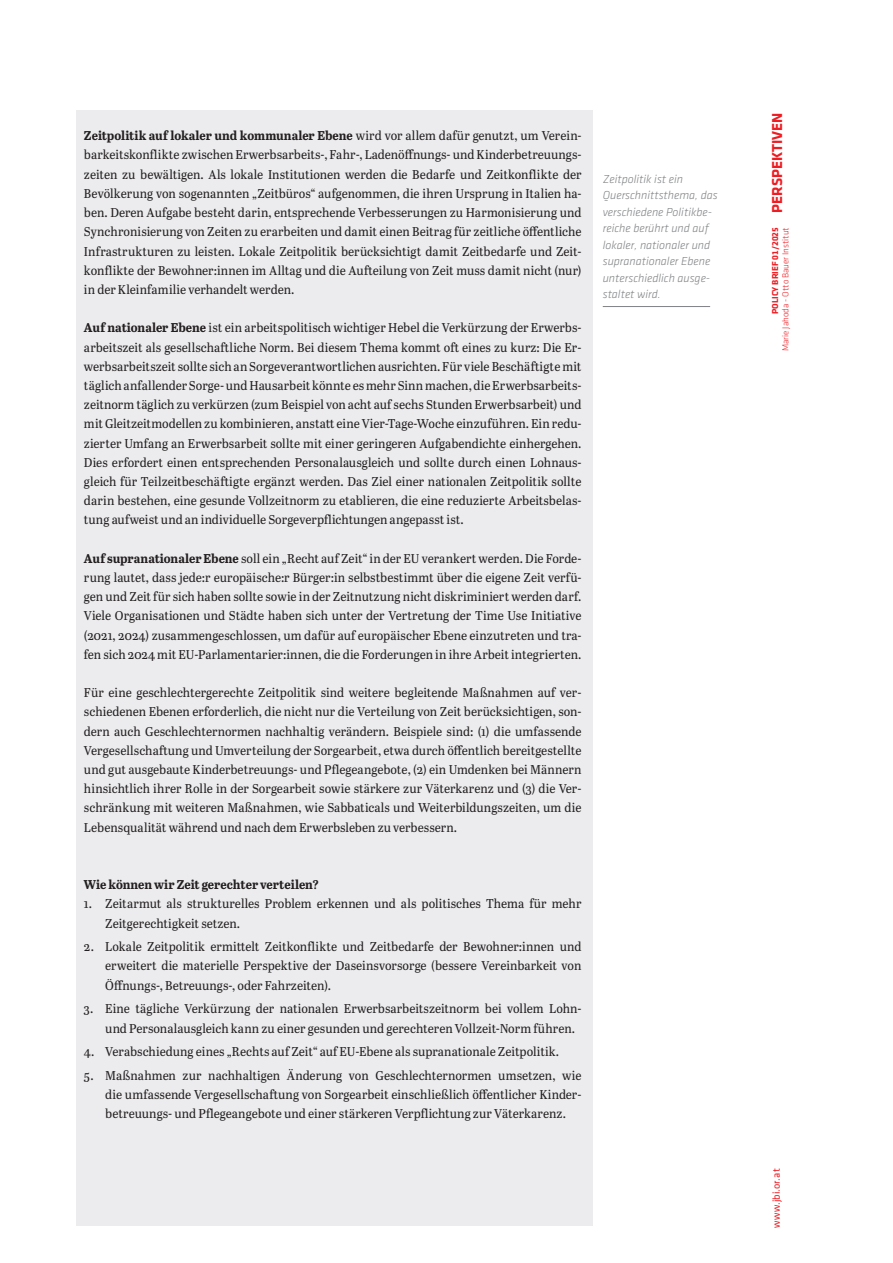
<style>
.page{position:relative;width:893px;height:1263px;background:#fff}
.page>*{position:absolute;margin:0;border:0;box-sizing:border-box;transform-origin:0 0}
.t1{font:12.75px/19.2px "Abril Text";color:#231f20;text-align:justify;scale:.95 1}
.t2{font:700 12.75px "Abril Text";letter-spacing:-.01em;color:#231f20;scale:.95 1}
.t3{font:italic 300 12px/16.5px "Klavika";color:#808285}
.t4{font:10.5px "Klavika";letter-spacing:.01em;color:#ee1d23}
.t5{font:700 9px "Klavika";color:#ee1d23}
.t6{font:300 9px "Klavika";color:#ee1d23}
.s1{font-weight:700}
.s2{font-size:15px}
</style>
<div class="page">
<div style="left:76px;top:111px;width:516px;height:1114px;background:#ececee"></div>
<hr style="left:603px;top:306px;width:107px;height:1px;background:#808285">
<p class="t1" style="left:84px;top:126px;width:525px"><span class="s1">Zeitpolitik auf lokaler und kommunaler Ebene</span> wird vor allem dafür genutzt, um Verein&shy;barkeitskonflikte zwischen Erwerbsarbeits-, Fahr-, Ladenöffnungs- und Kinderbetreuungs&shy;zeiten zu bewältigen. Als lokale Institutionen werden die Bedarfe und Zeitkonflikte der Bevölkerung von sogenannten „Zeitbüros“ aufgenommen, die ihren Ursprung in Italien ha&shy;ben. Deren Aufgabe besteht darin, entsprechende Verbesserungen zu Harmonisierung und Synchronisierung von Zeiten zu erarbeiten und damit einen Beitrag für zeitliche öffentliche Infrastrukturen zu leisten. Lokale Zeitpolitik berücksichtigt damit Zeitbedarfe und Zeit&shy;konflikte der Bewohner:innen im Alltag und die Aufteilung von Zeit muss damit nicht (nur) in der Kleinfamilie verhandelt werden.</p>
<p class="t1" style="left:84px;top:318px;width:525px"><span class="s1">Auf nationaler Ebene</span> ist ein arbeitspolitisch wichtiger Hebel die Verkürzung der Erwerbs&shy;arbeitszeit als gesellschaftliche Norm. Bei diesem Thema kommt oft eines zu kurz: Die Er&shy;werbsarbeitszeit sollte sich an Sorgeverantwortlichen ausrichten. Für viele Beschäftigte mit täglich anfallender Sorge- und Hausarbeit könnte es mehr Sinn machen, die Erwerbsarbeits&shy;zeitnorm täglich zu verkürzen (zum Beispiel von acht auf sechs Stunden Erwerbsarbeit) und mit Gleitzeitmodellen zu kombinieren, anstatt eine Vier-Tage-Woche einzuführen. Ein redu&shy;zierter Umfang an Erwerbsarbeit sollte mit einer geringeren Aufgabendichte einhergehen.<br>Dies erfordert einen entsprechenden Personalausgleich und sollte durch einen Lohnaus&shy;gleich für Teilzeitbeschäftigte ergänzt werden. Das Ziel einer nationalen Zeitpolitik sollte darin bestehen, eine gesunde Vollzeitnorm zu etablieren, die eine reduzierte Arbeitsbelas&shy;tung aufweist und an individuelle Sorgeverpflichtungen angepasst ist.</p>
<p class="t1" style="left:84px;top:548px;width:525px"><span class="s1">Auf supranationaler Ebene</span> soll ein „Recht auf Zeit“ in der EU verankert werden. Die Forde&shy;rung lautet, dass jede:r europäische:r Bürger:in selbstbestimmt über die eigene Zeit verfü&shy;gen und Zeit für sich haben sollte sowie in der Zeitnutzung nicht diskriminiert werden darf.<br>Viele Organisationen und Städte haben sich unter der Vertretung der Time Use Initiative (2021, 2024) zusammengeschlossen, um dafür auf europäischer Ebene einzutreten und tra&shy;fen sich 2024 mit EU-Parlamentarier:innen, die die Forderungen in ihre Arbeit integrierten.</p>
<p class="t1" style="left:84px;top:682px;width:525px">Für eine geschlechtergerechte Zeitpolitik sind weitere begleitende Maßnahmen auf ver&shy;schiedenen Ebenen erforderlich, die nicht nur die Verteilung von Zeit berücksichtigen, son&shy;dern auch Geschlechternormen nachhaltig verändern. Beispiele sind: (1) die umfassende Vergesellschaftung und Umverteilung der Sorgearbeit, etwa durch öffentlich bereitgestellte und gut ausgebaute Kinderbetreuungs- und Pflegeangebote, (2) ein Umdenken bei Männern hinsichtlich ihrer Rolle in der Sorgearbeit sowie stärkere zur Väterkarenz und (3) die Ver&shy;schränkung mit weiteren Maßnahmen, wie Sabbaticals und Weiterbildungszeiten, um die Lebensqualität während und nach dem Erwerbsleben zu verbessern.</p>
<p class="t2" style="left:84px;top:875px;width:249px">Wie können wir Zeit gerechter verteilen?</p>
<p class="t1" style="left:105px;top:894px;width:503px;text-indent:-21px">1. Zeitarmut als strukturelles Problem erkennen und als politisches Thema für mehr<br>Zeitgerechtigkeit setzen.</p>
<p class="t1" style="left:105px;top:936px;width:503px;text-indent:-21px">2. Lokale Zeitpolitik ermittelt Zeitkonflikte und Zeitbedarfe der Bewohner:innen und erweitert die materielle Perspektive der Daseinsvorsorge (bessere Vereinbarkeit von Öffnungs-, Betreuungs-, oder Fahrzeiten).</p>
<p class="t1" style="left:105px;top:999px;width:503px;text-indent:-21px">3. Eine tägliche Verkürzung der nationalen Erwerbsarbeitszeitnorm bei vollem Lohn&shy;und Personalausgleich kann zu einer gesunden und gerechteren Vollzeit-Norm führen.</p>
<p class="t1" style="left:84px;top:1041px;width:502px">4. Verabschiedung eines „Rechts auf Zeit“ auf EU-Ebene als supranationale Zeitpolitik.</p>
<p class="t1" style="left:105px;top:1065px;width:503px;text-indent:-21px">5. Maßnahmen zur nachhaltigen Änderung von Geschlechternormen umsetzen, wie die umfassende Vergesellschaftung von Sorgearbeit einschließlich öffentlicher Kinder&shy;betreuungs- und Pflegeangebote und einer stärkeren Verpflichtung zur Väterkarenz.</p>
<p class="t3" style="left:603px;top:171px;width:116px">Zeitpolitik ist ein<br>Querschnittsthema, das verschiedene Politikbe&shy;reiche berührt und auf lokaler, nationaler und supranationaler Ebene unterschiedlich ausge&shy;staltet wird.</p>
<p class="t5" style="left:770px;top:314px;width:203px;rotate:-90deg">POLICY BRIEF 01/2025 <span class="s2">PERSPEKTIVEN</span></p>
<p class="t6" style="left:781px;top:351px;width:125px;rotate:-90deg">Marie Jahoda - Otto Bauer Institut</p>
<p class="t4" style="left:770px;top:1228px;width:61px;rotate:-90deg">www.jbi.or.at</p>
</div>
